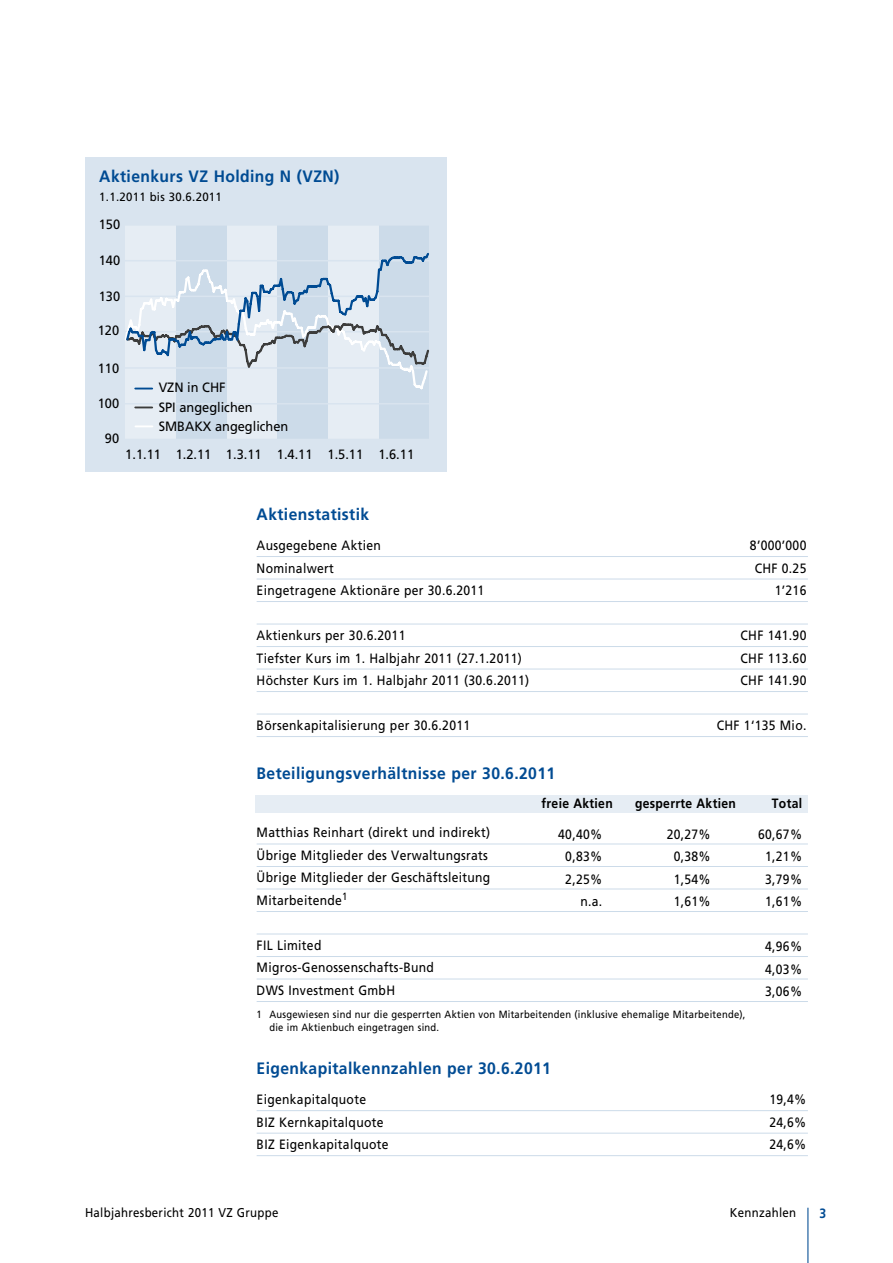
<style>
.page{position:relative;width:893px;height:1263px;background:#fff}
.page>*{position:absolute;margin:0;border:0;box-sizing:border-box;transform-origin:0 0}
.t1{font:700 16.5px "Frutiger LT";letter-spacing:.025em;color:#004b93;scale:.95 1}
.t2{font:13.5px/22.5px "Frutiger LT";letter-spacing:.025em;color:#000;scale:.9 1}
.t3{font:13.5px/19.5px "Frutiger";color:#000;scale:.95 1}
.t4{font:700 13.5px "Frutiger LT";letter-spacing:.025em;color:#000;scale:.9 1}
.t5{font:700 13.5px "Frutiger LT";color:#004b93;scale:.9 1}
.t6{font:12.75px "Frutiger LT";letter-spacing:.025em;color:#000;scale:.9 1}
.t7{font:12px "Frutiger LT";letter-spacing:.025em;color:#000;scale:.95 1}
.t8{font:10.5px/13.5px "Frutiger LT";letter-spacing:.025em;color:#000;scale:.9 1}
</style>
<div class="page">
<hr style="left:257px;top:556px;width:551px;height:1px;background:#ccdbe9">
<hr style="left:257px;top:579px;width:551px;height:1px;background:#ccdbe9">
<hr style="left:257px;top:601px;width:551px;height:1px;background:#ccdbe9">
<hr style="left:257px;top:624px;width:551px;height:1px;background:#ccdbe9">
<hr style="left:257px;top:646px;width:551px;height:1px;background:#ccdbe9">
<hr style="left:257px;top:669px;width:551px;height:1px;background:#ccdbe9">
<hr style="left:257px;top:691px;width:551px;height:1px;background:#ccdbe9">
<hr style="left:257px;top:714px;width:551px;height:1px;background:#ccdbe9">
<hr style="left:257px;top:736px;width:551px;height:1px;background:#ccdbe9">
<hr style="left:257px;top:1110px;width:551px;height:1px;background:#ccdbe9">
<hr style="left:257px;top:1133px;width:551px;height:1px;background:#ccdbe9">
<hr style="left:257px;top:1155px;width:551px;height:1px;background:#ccdbe9">
<div style="left:85px;top:157px;width:361px;height:315px;background:#d9e4ef"></div>
<div style="left:379px;top:225px;width:50px;height:214px;background:#ccdbe9"></div>
<div style="left:328px;top:225px;width:50px;height:214px;background:#e6edf4"></div>
<div style="left:277px;top:225px;width:51px;height:214px;background:#ccdbe9"></div>
<div style="left:227px;top:225px;width:50px;height:214px;background:#e6edf4"></div>
<div style="left:125px;top:225px;width:51px;height:214px;background:#e6edf4"></div>
<div style="left:176px;top:225px;width:50px;height:214px;background:#ccdbe9"></div>
<hr style="left:124px;top:403px;width:305px;height:1px;background:#d9e4ef">
<hr style="left:125px;top:224px;width:304px;height:2px;background:#d9e4ef">
<svg style="left:125px;top:251px;width:304px;height:140px"></svg>
<svg style="left:135px;top:406px;width:17px;height:2px"></svg>
<svg style="left:135px;top:425px;width:17px;height:2px"></svg>
<hr style="left:807px;top:1208px;width:1px;height:55px;background:#004b93">
<hr style="left:257px;top:844px;width:551px;height:1px;background:#ccdbe9">
<hr style="left:257px;top:866px;width:551px;height:1px;background:#ccdbe9">
<hr style="left:257px;top:889px;width:551px;height:1px;background:#ccdbe9">
<hr style="left:257px;top:911px;width:551px;height:1px;background:#ccdbe9">
<hr style="left:257px;top:934px;width:551px;height:1px;background:#ccdbe9">
<hr style="left:257px;top:956px;width:551px;height:1px;background:#ccdbe9">
<hr style="left:257px;top:979px;width:551px;height:1px;background:#ccdbe9">
<hr style="left:257px;top:1001px;width:551px;height:1px;background:#ccdbe9">
<div style="left:255px;top:795px;width:553px;height:17px;background:#e6edf4"></div>
<p class="t1" style="left:99px;top:166px;width:254px">Aktienkurs VZ Holding N (VZN)</p>
<p class="t7" style="left:99px;top:189px;width:131px">1.1.2011 bis 30.6.2011</p>
<p class="t3" style="left:99px;top:215px;width:24px">150</p>
<p class="t3" style="left:99px;top:251px;width:24px">140</p>
<p class="t3" style="left:99px;top:286px;width:24px">130</p>
<p class="t3" style="left:98px;top:320px;width:24px">120</p>
<p class="t3" style="left:98px;top:358px;width:24px">110</p>
<p class="t3" style="left:98px;top:393px;width:24px">100</p>
<p class="t3" style="left:105px;top:429px;width:17px">90</p>
<p class="t3" style="left:159px;top:378px;width:138px">VZN in CHF<br>SPI angeglichen<br>SMBAKX angeglichen</p>
<p class="t3" style="left:125px;top:444px;width:306px">1.1.11 1.2.11 1.3.11 1.4.11 1.5.11 1.6.11</p>
<p class="t1" style="left:257px;top:504px;width:120px">Aktienstatistik</p>
<p class="t2" style="left:257px;top:534px;width:255px">Ausgegebene Aktien<br>Nominalwert<br>Eingetragene Aktionäre per 30.6.2011</p>
<p class="t2" style="left:257px;top:624px;width:304px">Aktienkurs per 30.6.2011<br>Tiefster Kurs im 1. Halbjahr 2011 (27.1.2011)<br>Höchster Kurs im 1. Halbjahr 2011 (30.6.2011)</p>
<p class="t2" style="left:257px;top:714px;width:239px">Börsenkapitalisierung per 30.6.2011</p>
<p class="t1" style="left:257px;top:764px;width:316px">Beteiligungsverhältnisse per 30.6.2011</p>
<p class="t2" style="left:750px;top:534px;width:64px;text-align:right">8’000’000<br>CHF 0.25<br>1’216</p>
<p class="t2" style="left:740px;top:624px;width:75px;text-align:justify">CHF 141.90<br>CHF 113.60<br>CHF 141.90</p>
<p class="t2" style="left:717px;top:714px;width:101px">CHF 1‘135 Mio.</p>
<p class="t2" style="left:257px;top:821px;width:261px">Matthias Reinhart (direkt und indirekt)<br>Übrige Mitglieder des Verwaltungsrats Übrige Mitglieder der Geschäftsleitung Mitarbeitende<sup>1</sup></p>
<p class="t2" style="left:257px;top:934px;width:199px">FIL Limited<br>Migros-Genossenschafts-Bund<br>DWS Investment GmbH</p>
<p class="t4" style="left:542px;top:796px;width:81px">freie Aktien</p>
<p class="t4" style="left:772px;top:796px;width:35px">Total</p>
<p class="t2" style="left:558px;top:823px;width:50px;text-align:right">40,40%<br>0,83%<br>2,25% n.a.</p>
<p class="t2" style="left:667px;top:823px;width:50px;text-align:center">20,27%<br>0,38%<br>1,54%<br>1,61%</p>
<p class="t2" style="left:758px;top:823px;width:50px;text-align:center">60,67%<br>1,21%<br>3,79%<br>1,61%</p>
<p class="t2" style="left:765px;top:935px;width:43px;text-align:justify">4,96% 4,03% 3,06%</p>
<p class="t4" style="left:635px;top:796px;width:113px">gesperrte Aktien</p>
<p class="t8" style="left:269px;top:1007px;width:531px;text-indent:-13px">1 Ausgewiesen sind nur die gesperrten Aktien von Mitarbeitenden (inklusive ehemalige Mitarbeitende), die im Aktienbuch eingetragen sind.</p>
<p class="t1" style="left:257px;top:1058px;width:311px">Eigenkapitalkennzahlen per 30.6.2011</p>
<p class="t2" style="left:257px;top:1088px;width:148px">Eigenkapitalquote<br>BIZ Kernkapitalquote<br>BIZ Eigenkapitalquote</p>
<p class="t2" style="left:769px;top:1088px;width:43px;text-align:justify">19,4% 24,6% 24,6%</p>
<p class="t6" style="left:85px;top:1205px;width:217px">Halbjahresbericht 2011 VZ Gruppe</p>
<p class="t6" style="left:730px;top:1205px;width:75px">Kennzahlen</p>
<p class="t5" style="left:820px;top:1205px;width:9px">3</p>
</div>
